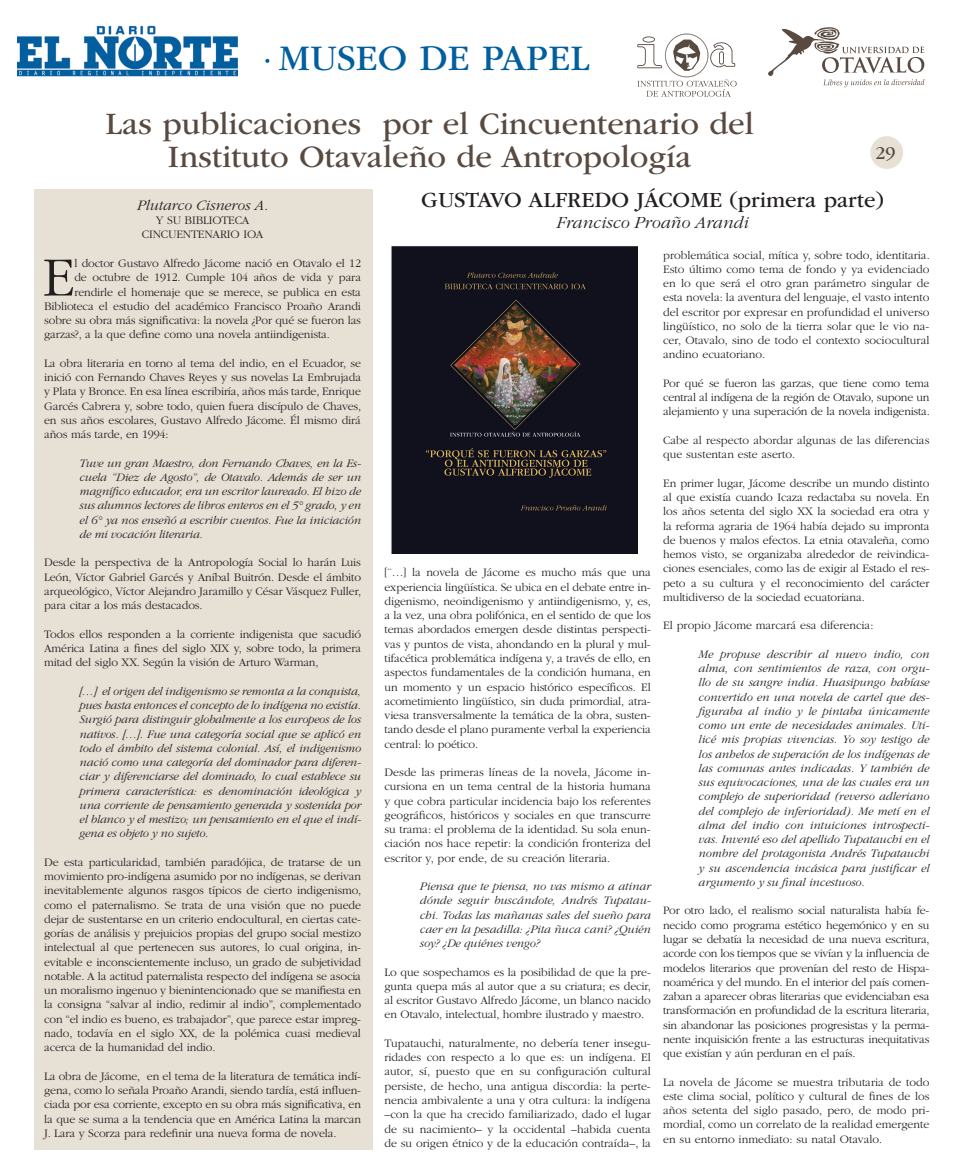
<style>
.page{position:relative;width:957px;height:1170px;background:#fff}
.page>*{position:absolute;margin:0;border:0;box-sizing:border-box;transform-origin:0 0}
.t1{font:300 57.62px "ITC Garamond Std";color:#231f20}
.t2{font:37.5px "ITC Garamond Std";color:#015f9e}
.t3{font:32.5px/33.8px "ITC Garamond Std";color:#594a41;text-align:center}
.t4{font:22.5px "ITC Garamond Std";color:#231f20}
.t5{font:18.75px "ITC Garamond Std";color:#594a41}
.t6{font:italic 300 17.5px "ITC Garamond Std";color:#231f20}
.t7{font:italic 300 15px "ITC Garamond Std";color:#231f20}
.t8{font:300 11.88px/14.2px "ITC Garamond Std";letter-spacing:-.01em;color:#231f20;text-align:justify}
.t9{font:italic 300 11.88px/14.2px "ITC Garamond Std";letter-spacing:-.005em;color:#231f20;text-align:justify}
</style>
<div class="page">
<div style="left:34px;top:189px;width:339px;height:960px;background:#e6e0d5"></div>
<img style="left:391px;top:246px;width:246px;height:307px">
<svg style="left:637px;top:34px;width:99px;height:63px"></svg>
<svg style="left:768px;top:27px;width:156px;height:60px"></svg>
<img style="left:18px;top:25px;width:219px;height:52px">
<svg style="left:265px;top:59px;width:4px;height:4px"></svg>
<div style="left:870px;top:136px;width:33px;height:33px;background:#e6e0d5;border-radius:50%"></div>
<h2 class="t2" style="left:279px;top:38px;width:312px">MUSEO DE PAPEL</h2>
<h3 class="t3" style="left:105px;top:107px;width:650px">Las publicaciones por el Cincuentenario del<br>Instituto Otavaleño de Antropología</h3>
<h3 class="t4" style="left:421px;top:188px;width:464px">GUSTAVO ALFREDO JÁCOME (primera parte)</h3>
<h3 class="t6" style="left:556px;top:213px;width:194px">Francisco Proaño Arandi</h3>
<h3 class="t5" style="left:875px;top:143px;width:21px">29</h3>
<p class="t7" style="left:137px;top:197px;width:133px">Plutarco Cisneros A.</p>
<p class="t8" style="left:142px;top:213px;width:123px;text-align:center">Y SU BIBLIOTECA<br>CINCUENTENARIO IOA</p>
<h1 class="t1" style="left:43px;top:246px;width:34px">E</h1>
<p class="t8" style="left:74px;top:256px;width:288px">l doctor Gustavo Alfredo Jácome nació en Otavalo el 12</p>
<p class="t8" style="left:74px;top:270px;width:288px">de octubre de 1912. Cumple 104 años de vida y para</p>
<p class="t8" style="left:74px;top:285px;width:288px">rendirle el homenaje que se merece, se publica en esta</p>
<p class="t8" style="left:44px;top:299px;width:318px">Biblioteca el estudio del académico Francisco Proaño Arandi</p>
<p class="t8" style="left:44px;top:313px;width:318px">sobre su obra más significativa: la novela ¿Por qué se fueron las</p>
<p class="t8" style="left:44px;top:327px;width:287px">garzas?, a la que define como una novela antiindigenista.</p>
<p class="t8" style="left:44px;top:356px;width:318px">La obra literaria en torno al tema del indio, en el Ecuador, se inició con Fernando Chaves Reyes y sus novelas La Embrujada y Plata y Bronce. En esa línea escribiría, años más tarde, Enrique Garcés Cabrera y, sobre todo, quien fuera discípulo de Chaves, en sus años escolares, Gustavo Alfredo Jácome. Él mismo dirá años más tarde, en 1994:</p>
<p class="t9" style="left:80px;top:456px;width:283px">Tuve un gran Maestro, don Fernando Chaves, en la Es&shy;cuela “Diez de Agosto”, de Otavalo. Además de ser un magnífico educador, era un escritor laureado. El hizo de sus alumnos lectores de libros enteros en el 5° grado, y en el 6° ya nos enseñó a escribir cuentos. Fue la iniciación de mi vocación literaria.</p>
<p class="t8" style="left:44px;top:555px;width:318px">Desde la perspectiva de la Antropología Social lo harán Luis León, Víctor Gabriel Garcés y Aníbal Buitrón. Desde el ámbito arqueológico, Víctor Alejandro Jaramillo y César Vásquez Fuller, para citar a los más destacados.</p>
<p class="t8" style="left:44px;top:627px;width:318px">Todos ellos responden a la corriente indigenista que sacudió América Latina a fines del siglo XIX y, sobre todo, la primera mitad del siglo XX. Según la visión de Arturo Warman,</p>
<p class="t9" style="left:80px;top:684px;width:283px">[…] el origen del indigenismo se remonta a la conquista, pues hasta entonces el concepto de lo indígena no existía.<br>Surgió para distinguir globalmente a los europeos de los nativos. […]. Fue una categoría social que se aplicó en todo el ámbito del sistema colonial. Así, el indigenismo nació como una categoría del dominador para diferen&shy;ciar y diferenciarse del dominado, lo cual establece su primera característica: es denominación ideológica y una corriente de pensamiento generada y sostenida por el blanco y el mestizo; un pensamiento en el que el indí&shy;gena es objeto y no sujeto.</p>
<p class="t8" style="left:44px;top:855px;width:319px">De esta particularidad, también paradójica, de tratarse de un movimiento pro-indígena asumido por no indígenas, se derivan inevitablemente algunos rasgos típicos de cierto indigenismo, como el paternalismo. Se trata de una visión que no puede dejar de sustentarse en un criterio endocultural, en ciertas cate&shy;gorías de análisis y prejuicios propias del grupo social mestizo intelectual al que pertenecen sus autores, lo cual origina, in&shy;evitable e inconscientemente incluso, un grado de subjetividad notable. A la actitud paternalista respecto del indígena se asocia un moralismo ingenuo y bienintencionado que se manifiesta en la consigna “salvar al indio, redimir al indio”, complementado con “el indio es bueno, es trabajador”, que parece estar impreg&shy;nado, todavía en el siglo XX, de la polémica cuasi medieval acerca de la humanidad del indio.</p>
<p class="t8" style="left:44px;top:1068px;width:318px">La obra de Jácome, en el tema de la literatura de temática indí&shy;gena, como lo señala Proaño Arandi, siendo tardía, está influen&shy;ciada por esa corriente, excepto en su obra más significativa, en la que se suma a la tendencia que en América Latina la marcan J. Lara y Scorza para redefinir una nueva forma de novela.</p>
<p class="t8" style="left:384px;top:565px;width:268px">[¨…] la novela de Jácome es mucho más que una experiencia lingüística. Se ubica en el debate entre in&shy;digenismo, neoindigenismo y antiindigenismo, y, es, a la vez, una obra polifónica, en el sentido de que los temas abordados emergen desde distintas perspecti&shy;vas y puntos de vista, ahondando en la plural y mul&shy;tifacética problemática indígena y, a través de ello, en aspectos fundamentales de la condición humana, en un momento y un espacio histórico específicos. El acometimiento lingüístico, sin duda primordial, atra&shy;viesa transversalmente la temática de la obra, susten&shy;tando desde el plano puramente verbal la experiencia central: lo poético.</p>
<p class="t8" style="left:384px;top:765px;width:268px">Desde las primeras líneas de la novela, Jácome in&shy;cursiona en un tema central de la historia humana y que cobra particular incidencia bajo los referentes geográficos, históricos y sociales en que transcurre su trama: el problema de la identidad. Su sola enun&shy;ciación nos hace repetir: la condición fronteriza del escritor y, por ende, de su creación literaria.</p>
<p class="t9" style="left:420px;top:879px;width:232px">Piensa que te piensa, no vas mismo a atinar dónde seguir buscándote, Andrés Tupatau&shy;chi. Todas las mañanas sales del sueño para caer en la pesadilla: ¿Pita ñuca cani? ¿Quién soy? ¿De quiénes vengo?</p>
<p class="t8" style="left:384px;top:964px;width:268px">Lo que sospechamos es la posibilidad de que la pre&shy;gunta quepa más al autor que a su criatura; es decir, al escritor Gustavo Alfredo Jácome, un blanco nacido en Otavalo, intelectual, hombre ilustrado y maestro.</p>
<p class="t8" style="left:384px;top:1036px;width:268px">Tupatauchi, naturalmente, no debería tener insegu&shy;ridades con respecto a lo que es: un indígena. El autor, sí, puesto que en su configuración cultural persiste, de hecho, una antigua discordia: la perte&shy;nencia ambivalente a una y otra cultura: la indígena –con la que ha crecido familiarizado, dado el lugar de su nacimiento– y la occidental –habida cuenta de su origen étnico y de la educación contraída–, la</p>
<p class="t8" style="left:663px;top:248px;width:268px">problemática social, mítica y, sobre todo, identitaria.<br>Esto último como tema de fondo y ya evidenciado en lo que será el otro gran parámetro singular de esta novela: la aventura del lenguaje, el vasto intento del escritor por expresar en profundidad el universo lingüístico, no solo de la tierra solar que le vio na&shy;cer, Otavalo, sino de todo el contexto sociocultural andino ecuatoriano.</p>
<p class="t8" style="left:663px;top:376px;width:268px">Por qué se fueron las garzas, que tiene como tema central al indígena de la región de Otavalo, supone un alejamiento y una superación de la novela indigenista.</p>
<p class="t8" style="left:663px;top:433px;width:268px">Cabe al respecto abordar algunas de las diferencias que sustentan este aserto.</p>
<p class="t8" style="left:663px;top:476px;width:268px">En primer lugar, Jácome describe un mundo distinto al que existía cuando Icaza redactaba su novela. En los años setenta del siglo XX la sociedad era otra y la reforma agraria de 1964 había dejado su impronta de buenos y malos efectos. La etnia otavaleña, como hemos visto, se organizaba alrededor de reivindica&shy;ciones esenciales, como las de exigir al Estado el res&shy;peto a su cultura y el reconocimiento del carácter multidiverso de la sociedad ecuatoriana.</p>
<p class="t8" style="left:663px;top:618px;width:212px">El propio Jácome marcará esa diferencia:</p>
<p class="t9" style="left:698px;top:647px;width:232px">Me propuse describir al nuevo indio, con alma, con sentimientos de raza, con orgu&shy;llo de su sangre india. Huasipungo habíase convertido en una novela de cartel que des&shy;figuraba al indio y le pintaba únicamente como un ente de necesidades animales. Uti&shy;licé mis propias vivencias. Yo soy testigo de los anhelos de superación de los indígenas de las comunas antes indicadas. Y también de sus equivocaciones, una de las cuales era un complejo de superioridad (reverso adleriano del complejo de inferioridad). Me metí en el alma del indio con intuiciones introspecti&shy;vas. Inventé eso del apellido Tupatauchi en el nombre del protagonista Andrés Tupatauchi y su ascendencia incásica para justificar el argumento y su final incestuoso.</p>
<p class="t8" style="left:663px;top:903px;width:268px">Por otro lado, el realismo social naturalista había fe&shy;necido como programa estético hegemónico y en su lugar se debatía la necesidad de una nueva escritura, acorde con los tiempos que se vivían y la influencia de modelos literarios que provenían del resto de Hispa&shy;noamérica y del mundo. En el interior del país comen&shy;zaban a aparecer obras literarias que evidenciaban esa transformación en profundidad de la escritura literaria, sin abandonar las posiciones progresistas y la perma&shy;nente inquisición frente a las estructuras inequitativas que existían y aún perduran en el país.</p>
<p class="t8" style="left:663px;top:1074px;width:268px">La novela de Jácome se muestra tributaria de todo este clima social, político y cultural de fines de los años setenta del siglo pasado, pero, de modo pri&shy;mordial, como un correlato de la realidad emergente en su entorno inmediato: su natal Otavalo.</p>
</div>
